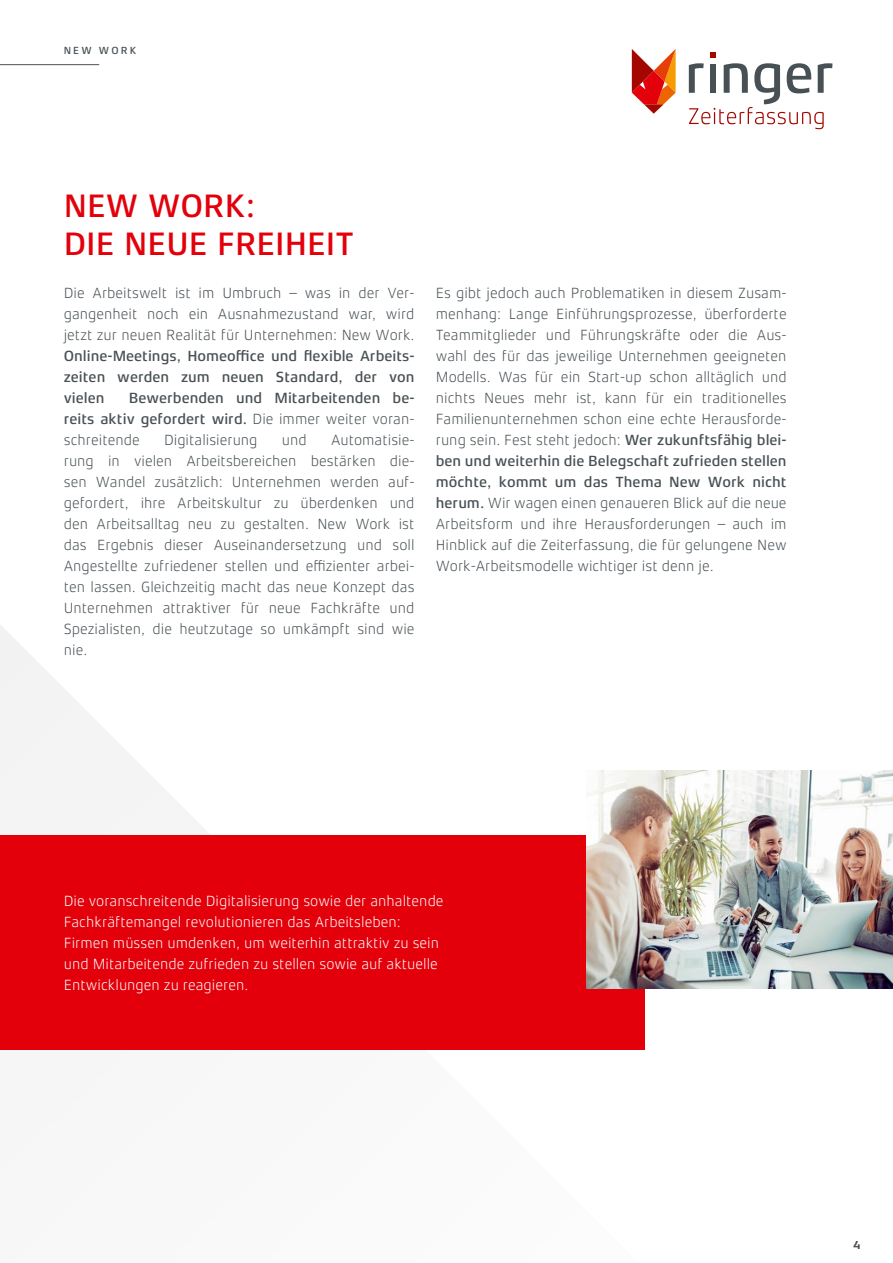
<style>
.page{position:relative;width:893px;height:1263px;background:#fff}
.page>*{position:absolute;margin:0;border:0;box-sizing:border-box;transform-origin:0 0}
.t1{font:500 33px/37.5px "Xenois Sans Pro";color:#e3000b}
.t2{font:300 15px/21px "Xenois Sans Pro";color:#475054;text-align:justify}
.t3{font:300 15px/21px "Xenois Sans Pro";color:#fff}
.t4{font:500 15px/21px "Xenois Sans Pro";color:#475054;text-align:justify}
.t5{font:700 12px "Xenois Sans Pro";color:#475054}
.t6{font:500 10.5px "Xenois Sans Pro";letter-spacing:.2em;color:#475054}
.s1{font-weight:300}
.s2{font-weight:500}
</style>
<div class="page">
<svg style="left:0;top:625px;width:801px;height:425px"></svg>
<hr style="left:0;top:64px;width:99px;height:1px;background:#475054">
<svg style="left:632px;top:49px;width:44px;height:65px"></svg>
<svg style="left:689px;top:52px;width:143px;height:77px"></svg>
<div style="left:0;top:835px;width:644px;height:214px;background:#e3000b"></div>
<img style="left:587px;top:771px;width:306px;height:217px">
<p class="t6" style="left:64px;top:44px;width:74px">NEW WORK</p>
<h1 class="t1" style="left:64px;top:187px;width:292px">NEW WORK:<br>DIE NEUE FREIHEIT</h1>
<p class="t2" style="left:64px;top:282px;width:352px">Die Arbeitswelt ist im Umbruch – was in der Ver&shy;gangenheit noch ein Ausnahmezustand war, wird jetzt zur neuen Realität für Unternehmen: New Work.</p>
<p class="t4" style="left:64px;top:345px;width:352px">Online-Meetings, Homeoffice und flexible Arbeits&shy;zeiten werden zum neuen Standard, der von vielen</p>
<p class="t4" style="left:64px;top:387px;width:352px;text-indent:65px">Bewerbenden und Mitarbeitenden be&shy;reits aktiv gefordert wird. <span class="s1">Die immer weiter voran&shy;schreitende</span></p>
<p class="t2" style="left:164px;top:429px;width:95px">Digitalisierung</p>
<p class="t2" style="left:282px;top:429px;width:26px">und</p>
<p class="t2" style="left:64px;top:429px;width:352px;text-indent:267px">Automatisie&shy;rung in vielen Arbeitsbereichen bestärken die&shy;sen Wandel zusätzlich: Unternehmen werden auf&shy;gefordert, ihre Arbeitskultur zu überdenken und den Arbeitsalltag neu zu gestalten. New Work ist das Ergebnis dieser Auseinandersetzung und soll Angestellte zufriedener stellen und effizienter arbei&shy;ten lassen. Gleichzeitig macht das neue Konzept das Unternehmen attraktiver für neue Fachkräfte und Spezialisten, die heutzutage so umkämpft sind wie nie.</p>
<p class="t2" style="left:436px;top:282px;width:352px">Es gibt jedoch auch Problematiken in diesem Zusam&shy;menhang: Lange Einführungsprozesse, überforderte Teammitglieder und Führungskräfte oder die Aus&shy;wahl des für das jeweilige Unternehmen geeigneten Modells. Was für ein Start-up schon alltäglich und nichts Neues mehr ist, kann für ein traditionelles Familienunternehmen schon eine echte Herausforde&shy;rung sein. Fest steht jedoch: <span class="s2">Wer zukunftsfähig blei&shy;ben und weiterhin die Belegschaft zufrieden stellen möchte, kommt um das Thema New Work nicht herum.</span> Wir wagen einen genaueren Blick auf die neue Arbeitsform und ihre Herausforderungen – auch im Hinblick auf die Zeiterfassung, die für gelungene New Work-Arbeitsmodelle wichtiger ist denn je.</p>
<p class="t3" style="left:64px;top:890px;width:381px">Die voranschreitende Digitalisierung sowie der anhaltende Fachkräftemangel revolutionieren das Arbeitsleben:<br>Firmen müssen umdenken, um weiterhin attraktiv zu sein und Mitarbeitende zufrieden zu stellen sowie auf aktuelle Entwicklungen zu reagieren.</p>
<p class="t5" style="left:853px;top:1238px;width:9px">4</p>
</div>
